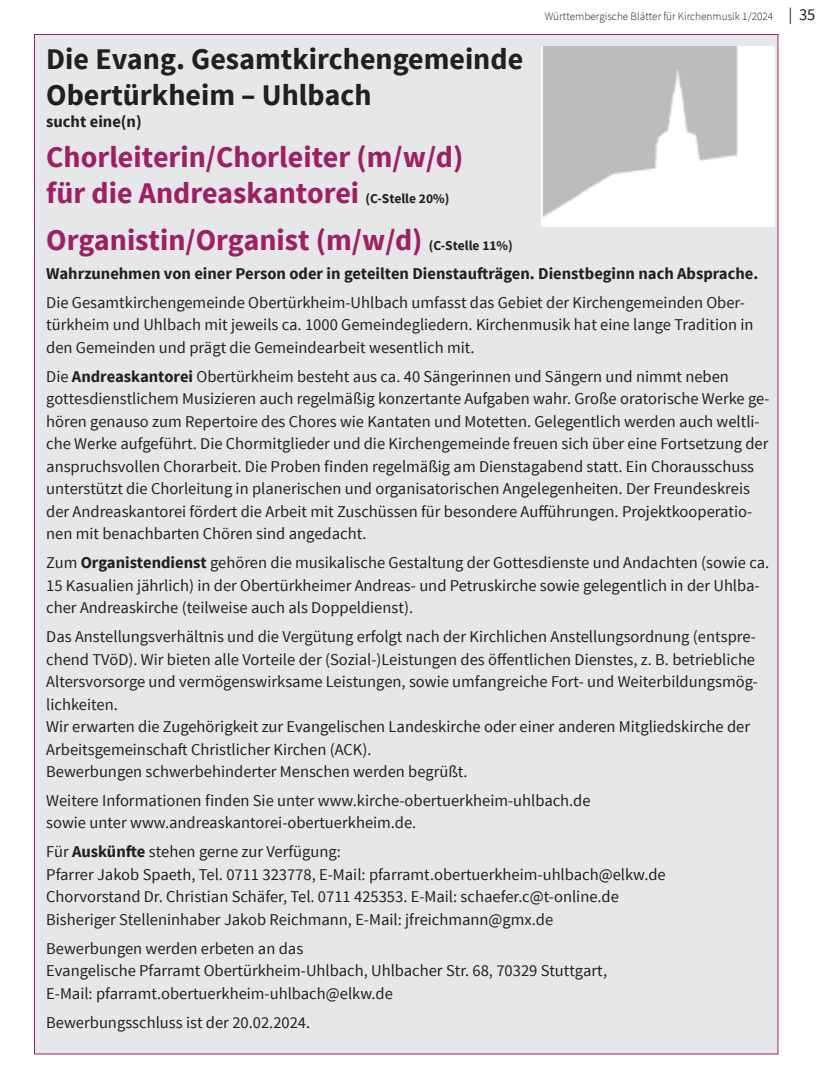
<style>
.page{position:relative;width:821px;height:1080px;background:#fff}
.page>*{position:absolute;margin:0;border:0;box-sizing:border-box;transform-origin:0 0}
.t1{font:700 30px/36px "Source Sans Pro";color:#9e1f62}
.t2{font:700 30px/36px "Source Sans Pro";color:#231f20}
.t3{font:16.5px/22.5px "Source Sans Pro";color:#231f20}
.t4{font:700 16.5px "Source Sans Pro";color:#231f20}
.t5{font:700 13.5px "Source Sans Pro";color:#231f20}
.t6{font:300 11.25px "Source Sans Pro";color:#231f20}
.s1{font-weight:400;font-size:16.5px}
.s2{font-weight:700}
</style>
<div class="page">
<div style="left:35px;top:35px;width:743px;height:1019px;background:#e6e7e9"></div>
<img style="left:541px;top:46px;width:233px;height:181px">
<p class="t6" style="left:544px;top:10px;width:272px">Württembergische Blätter für Kirchenmusik 1/2024 <span class="s1">| 35</span></p>
<h1 class="t2" style="left:46px;top:42px;width:478px">Die Evang. Gesamtkirchengemeinde<br>Obertürkheim – Uhlbach</h1>
<p class="t4" style="left:46px;top:111px;width:97px">sucht eine(n)</p>
<h1 class="t1" style="left:46px;top:141px;width:418px">Chorleiterin/Chorleiter (m/w/d) für die Andreaskantorei</h1>
<p class="t5" style="left:365px;top:190px;width:85px">(C-Stelle 20%)</p>
<h1 class="t1" style="left:46px;top:223px;width:378px">Organistin/Organist (m/w/d)</h1>
<p class="t5" style="left:429px;top:237px;width:85px">(C-Stelle 11%)</p>
<p class="t4" style="left:46px;top:263px;width:713px">Wahrzunehmen von einer Person oder in geteilten Dienstaufträgen. Dienstbeginn nach Absprache.</p>
<p class="t3" style="left:46px;top:291px;width:708px">Die Gesamtkirchengemeinde Obertürkheim-Uhlbach umfasst das Gebiet der Kirchengemeinden Ober&shy;türkheim und Uhlbach mit jeweils ca. 1000 Gemeindegliedern. Kirchenmusik hat eine lange Tradition in den Gemeinden und prägt die Gemeindearbeit wesentlich mit.</p>
<p class="t3" style="left:46px;top:365px;width:725px">Die <span class="s2">Andreaskantorei</span> Obertürkheim besteht aus ca. 40 Sängerinnen und Sängern und nimmt neben gottesdienstlichem Musizieren auch regelmäßig konzertante Aufgaben wahr. Große oratorische Werke ge&shy;hören genauso zum Repertoire des Chores wie Kantaten und Motetten. Gelegentlich werden auch weltli&shy;che Werke aufgeführt. Die Chormitglieder und die Kirchengemeinde freuen sich über eine Fortsetzung der anspruchsvollen Chorarbeit. Die Proben finden regelmäßig am Dienstagabend statt. Ein Chorausschuss unterstützt die Chorleitung in planerischen und organisatorischen Angelegenheiten. Der Freundeskreis der Andreaskantorei fördert die Arbeit mit Zuschüssen für besondere Aufführungen. Projektkooperatio&shy;nen mit benachbarten Chören sind angedacht.</p>
<p class="t3" style="left:46px;top:552px;width:724px">Zum <span class="s2">Organistendienst</span> gehören die musikalische Gestaltung der Gottesdienste und Andachten (sowie ca.<br>15 Kasualien jährlich) in der Obertürkheimer Andreas- und Petruskirche sowie gelegentlich in der Uhlba&shy;cher Andreaskirche (teilweise auch als Doppeldienst).</p>
<p class="t3" style="left:46px;top:626px;width:713px">Das Anstellungsverhältnis und die Vergütung erfolgt nach der Kirchlichen Anstellungsordnung (entspre&shy;chend TVöD). Wir bieten alle Vorteile der (Sozial-)Leistungen des öffentlichen Dienstes, z. B. betriebliche Altersvorsorge und vermögenswirksame Leistungen, sowie umfangreiche Fort- und Weiterbildungsmög&shy;lichkeiten.<br>Wir erwarten die Zugehörigkeit zur Evangelischen Landeskirche oder einer anderen Mitgliedskirche der Arbeitsgemeinschaft Christlicher Kirchen (ACK).<br>Bewerbungen schwerbehinderter Menschen werden begrüßt.</p>
<p class="t3" style="left:46px;top:790px;width:546px">Weitere Informationen finden Sie unter www.kirche-obertuerkheim-uhlbach.de sowie unter www.andreaskantorei-obertuerkheim.de.</p>
<p class="t3" style="left:46px;top:841px;width:621px">Für <span class="s2">Auskünfte</span> stehen gerne zur Verfügung:<br>Pfarrer Jakob Spaeth, Tel. 0711 323778, E-Mail: pfarramt.obertuerkheim-uhlbach@elkw.de Chorvorstand Dr. Christian Schäfer, Tel. 0711 425353. E-Mail: schaefer.c@t-online.de Bisheriger Stelleninhaber Jakob Reichmann, E-Mail: jfreichmann@gmx.de</p>
<p class="t3" style="left:46px;top:937px;width:562px">Bewerbungen werden erbeten an das<br>Evangelische Pfarramt Obertürkheim-Uhlbach, Uhlbacher Str. 68, 70329 Stuttgart,<br>E-Mail: pfarramt.obertuerkheim-uhlbach@elkw.de</p>
<p class="t3" style="left:46px;top:1011px;width:265px">Bewerbungsschluss ist der 20.02.2024.</p>
</div>
